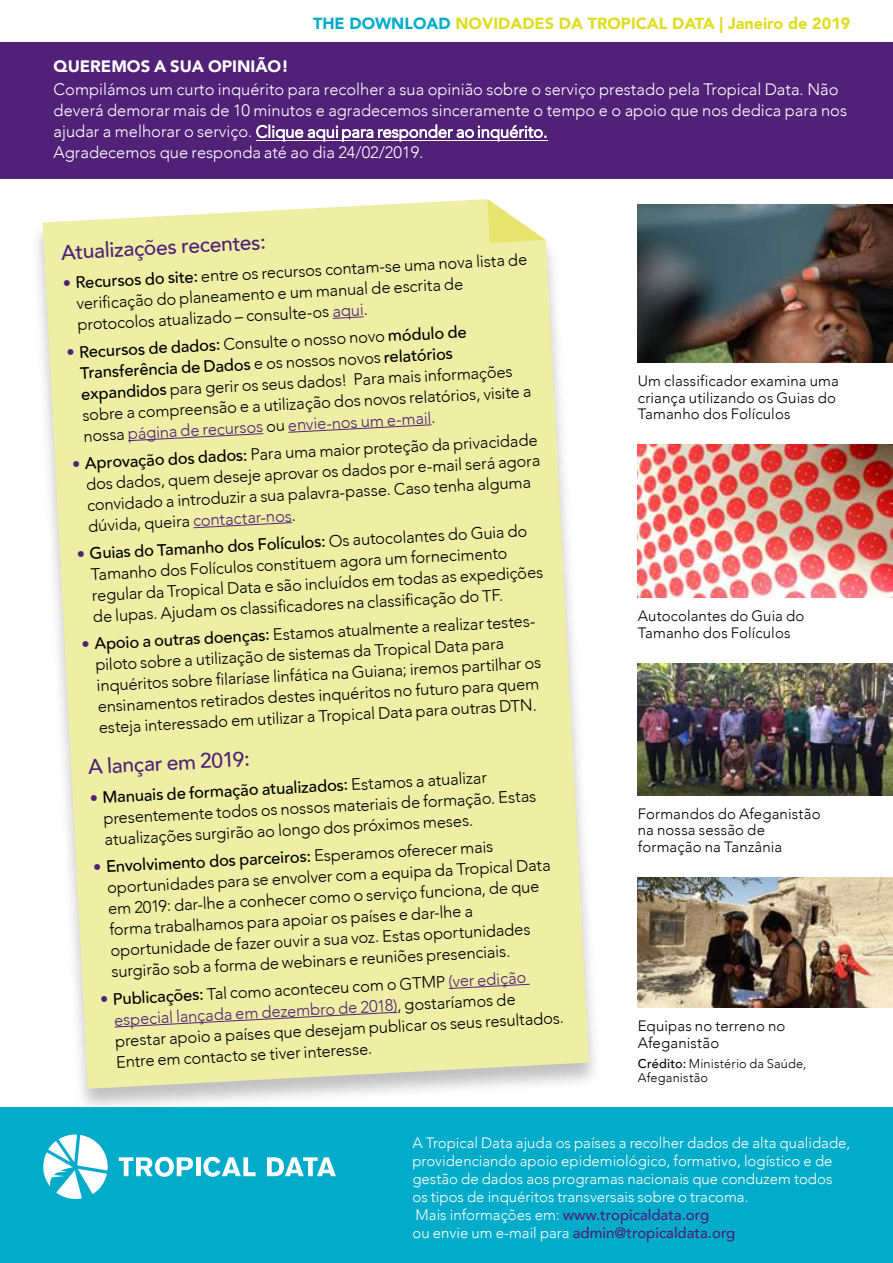
<style>
.page{position:relative;width:893px;height:1263px;background:#fff}
.page>*{position:absolute;margin:0;border:0;box-sizing:border-box;transform-origin:0 0}
.t1{font:500 21px "Avenir";color:#512178}
.t2{font:300 16.5px/21px "Avenir";color:#000}
.t3{font:300 16.5px/21px "Avenir";color:#fff}
.t4{font:900 16.5px "Avenir";color:#fff}
.t5{font:900 16.2px "Avenir";color:#dedd21}
.t6{font:300 15px/18px "Avenir";color:#fff}
.t7{font:300 15px/16.5px "Avenir";letter-spacing:.01em;color:#000}
.t8{font:300 12.75px/14.2px "Avenir";letter-spacing:.015em;color:#000}
.s1{color:#00acc9}
.s2{color:#512178}
.s3{font-weight:500}
.s4{font-weight:500;color:#512178}
</style>
<div class="page">
<div style="left:29px;top:198px;width:574px;height:917px;background:#000;opacity:.25"></div>
<svg style="left:43px;top:199px;width:546px;height:890px;background:#efeead"></svg>
<svg style="left:332px;top:316px;width:32px;height:3px"></svg>
<svg style="left:128px;top:433px;width:136px;height:8px"></svg>
<svg style="left:288px;top:424px;width:144px;height:9px"></svg>
<svg style="left:193px;top:522px;width:99px;height:6px"></svg>
<svg style="left:448px;top:984px;width:82px;height:5px"></svg>
<svg style="left:114px;top:1012px;width:284px;height:15px;background:#e4e0a1"></svg>
<div style="left:0;top:43px;width:893px;height:136px;background:#512178"></div>
<div style="left:0;top:1108px;width:893px;height:155px;background:#00acc9"></div>
<hr style="left:256px;top:140px;width:291px;height:1px;background:#fff">
<img style="left:638px;top:204px;width:255px;height:158px">
<img style="left:638px;top:444px;width:255px;height:154px">
<img style="left:638px;top:877px;width:255px;height:130px">
<svg style="left:487px;top:199px;width:59px;height:44px"></svg>
<img style="left:638px;top:663px;width:255px;height:132px">
<svg style="left:119px;top:1157px;width:74px;height:20px"></svg>
<div style="left:196px;top:1157px;width:5px;height:19px;background:#fff"></div>
<svg style="left:203px;top:1157px;width:52px;height:20px"></svg>
<svg style="left:267px;top:1157px;width:69px;height:19px"></svg>
<svg style="left:43px;top:1134px;width:65px;height:65px"></svg>
<p class="t5" style="left:313px;top:9px;width:539px"><span class="s1">THE DOWNLOAD</span> NOVIDADES DA TROPICAL DATA | Janeiro de 2019</p>
<p class="t4" style="left:54px;top:52px;width:237px">QUEREMOS A SUA OPINIÃO!</p>
<p class="t3" style="left:54px;top:79px;width:795px">Compilámos um curto inquérito para recolher a sua opinião sobre o serviço prestado pela Tropical Data. Não deverá demorar mais de 10 minutos e agradecemos sinceramente o tempo e o apoio que nos dedica para nos ajudar a melhorar o serviço. Clique aqui para responder ao inquérito.<br>Agradecemos que responda até ao dia 24/02/2019.</p>
<p class="t1" style="left:60px;top:234px;width:207px;rotate:-3deg">Atualizações recentes:</p>
<p class="t2" style="left:75px;top:272px;width:454px;text-indent:-13px;rotate:-3deg"><span class="s2">•</span> <span class="s3">Recursos do site:</span> entre os recursos contam-se uma nova lista de verificação do planeamento e um manual de escrita de protocolos atualizado – consulte-os <span class="s2">aqui</span>.</p>
<p class="t2" style="left:79px;top:341px;width:451px;text-indent:-13px;rotate:-3deg"><span class="s2">•</span> <span class="s3">Recursos de dados:</span> Consulte o nosso novo <span class="s3">módulo de Transferência de Dados</span> e os nossos novos <span class="s3">relatórios expandidos</span> para gerir os seus dados! Para mais informações sobre a compreensão e a utilização dos novos relatórios, visite a nossa <span class="s2">página de recursos</span> ou <span class="s2">envie-nos um e-mail</span>.</p>
<p class="t2" style="left:84px;top:453px;width:456px;text-indent:-13px;rotate:-3deg"><span class="s2">•</span> <span class="s3">Aprovação dos dados:</span> Para uma maior proteção da privacidade dos dados, quem deseje aprovar os dados por e-mail será agora convidado a introduzir a sua palavra-passe. Caso tenha alguma dúvida, queira <span class="s2">contactar-nos</span>.</p>
<p class="t2" style="left:89px;top:543px;width:453px;text-indent:-13px;rotate:-3deg"><span class="s2">•</span> <span class="s3">Guias do Tamanho dos Folículos:</span> Os autocolantes do Guia do Tamanho dos Folículos constituem agora um fornecimento regular da Tropical Data e são incluídos em todas as expedições de lupas. Ajudam os classificadores na classificação do TF.</p>
<p class="t2" style="left:94px;top:633px;width:447px;text-indent:-13px;rotate:-3deg"><span class="s2">•</span> <span class="s3">Apoio a outras doenças:</span> Estamos atualmente a realizar testes&shy;piloto sobre a utilização de sistemas da Tropical Data para inquéritos sobre filaríase linfática na Guiana; iremos partilhar os ensinamentos retirados destes inquéritos no futuro para quem esteja interessado em utilizar a Tropical Data para outras DTN.</p>
<p class="t1" style="left:87px;top:749px;width:163px;rotate:-3deg">A lançar em 2019:</p>
<p class="t2" style="left:102px;top:787px;width:435px;text-indent:-13px;rotate:-3deg"><span class="s2">•</span> <span class="s3">Manuais de formação atualizados:</span> Estamos a atualizar presentemente todos os nossos materiais de formação. Estas atualizações surgirão ao longo dos próximos meses.</p>
<p class="t2" style="left:106px;top:856px;width:446px;text-indent:-13px;rotate:-3deg"><span class="s2">•</span> <span class="s3">Envolvimento dos parceiros:</span> Esperamos oferecer mais oportunidades para se envolver com a equipa da Tropical Data em 2019: dar-lhe a conhecer como o serviço funciona, de que forma trabalhamos para apoiar os países e dar-lhe a oportunidade de fazer ouvir a sua voz. Estas oportunidades surgirão sob a forma de webinars e reuniões presenciais.</p>
<p class="t2" style="left:112px;top:988px;width:451px;text-indent:-13px;rotate:-3deg"><span class="s2">•</span> <span class="s3">Publicações:</span> Tal como aconteceu com o GTMP <span class="s2">(ver edição especial lançada em dezembro de 2018)</span>, gostaríamos de prestar apoio a países que desejam publicar os seus resultados.<br>Entre em contacto se tiver interesse.</p>
<p class="t7" style="left:638px;top:373px;width:203px">Um classificador examina uma criança utilizando os Guias do<br>Tamanho dos Folículos</p>
<p class="t7" style="left:638px;top:608px;width:168px">Autocolantes do Guia do<br>Tamanho dos Folículos</p>
<p class="t7" style="left:638px;top:805px;width:184px">Formandos do Afeganistão na nossa sessão de formação na Tanzânia</p>
<p class="t7" style="left:638px;top:1017px;width:149px">Equipas no terreno no<br>Afeganistão</p>
<p class="t8" style="left:638px;top:1056px;width:170px"><span class="s3">Crédito:</span> Ministério da Saúde,<br>Afeganistão</p>
<p class="t6" style="left:412px;top:1134px;width:439px">A Tropical Data ajuda os países a recolher dados de alta qualidade, providenciando apoio epidemiológico, formativo, logístico e de gestão de dados aos programas nacionais que conduzem todos os tipos de inquéritos transversais sobre o tracoma.<br>Mais informações em: <span class="s4">www.tropicaldata.org<br></span>ou envie um e-mail para <span class="s4">admin@tropicaldata.org</span></p>
</div>
